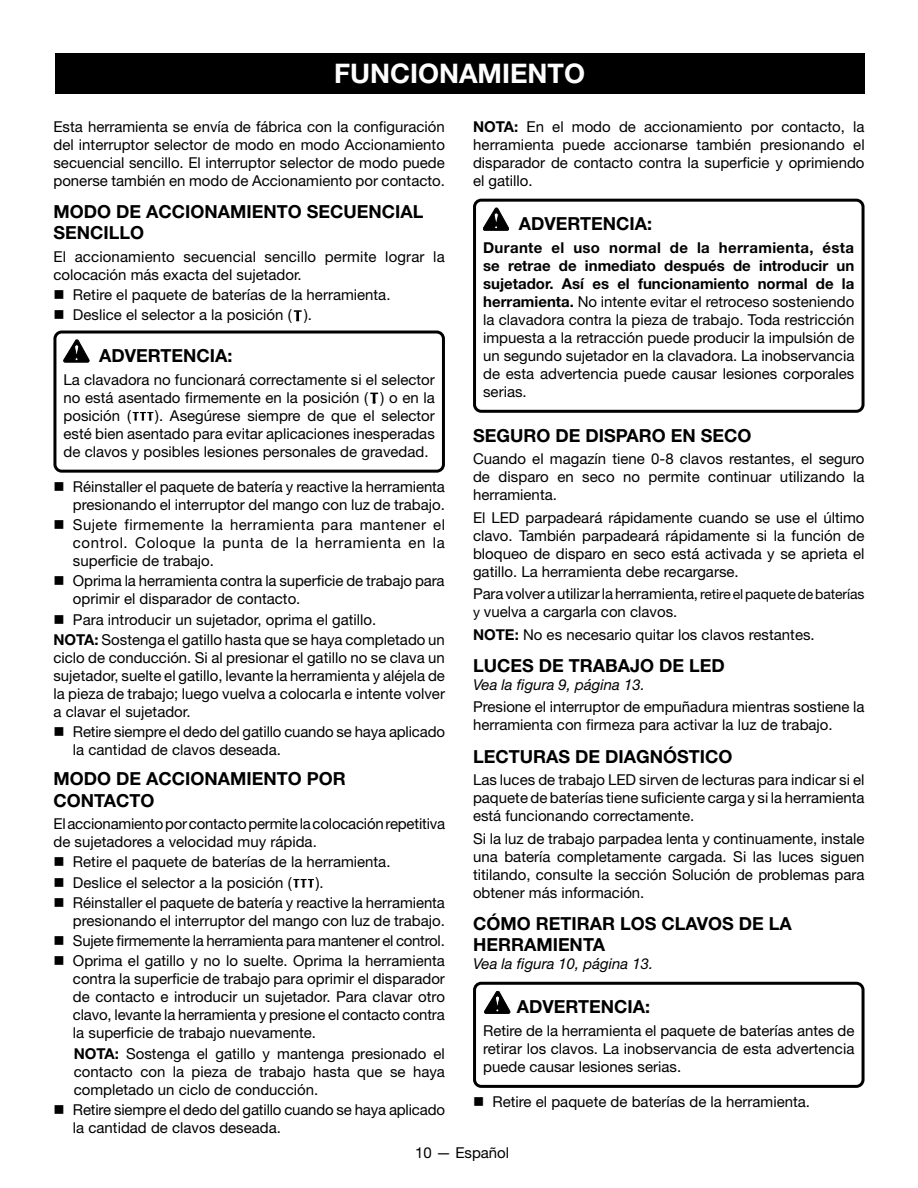
<style>
.page{position:relative;width:918px;height:1188px;background:#fff}
.page>*{position:absolute;margin:0;border:0;box-sizing:border-box;transform-origin:0 0}
.HEADING{font:700 27px "Helvetica Neue LT Std";color:#fff}
.Heading_2{font:700 18px/21.6px "Helvetica Neue LT Std";color:#000}
.Heading_2_no_space{font:700 18px/21.6px "Helvetica Neue LT Std";color:#000}
.Warning{font:700 18px "Helvetica Neue LT Std";color:#000}
.Warning_text{font:15px/18px "Helvetica Neue LT Std";color:#000;text-align:justify}
.Body_text{font:15px/18px "Helvetica Neue LT Std";color:#000;text-align:justify}
.NOTE_in_body{font:15px/18px "Helvetica Neue LT Std";color:#000;text-align:justify}
.NOTE_Indent{font:15px/18px "Helvetica Neue LT Std";color:#000;text-align:justify}
.See_figure{font:italic 15px "Helvetica Neue LT Std";color:#000}
.s1{font-weight:700}
.s2{font-size:13.95px}
</style>
<div class="page">
<div style="left:473px;top:199px;width:392px;height:214px;border:3px solid #000;border-radius:7px"></div>
<div style="left:473px;top:982px;width:392px;height:106px;border:3px solid #000;border-radius:7px"></div>
<svg style="left:483px;top:208px;width:26px;height:22px"></svg>
<svg style="left:484px;top:991px;width:26px;height:22px"></svg>
<div style="left:53px;top:331px;width:392px;height:142px;border:3px solid #000;border-radius:7px"></div>
<svg style="left:294px;top:310px;width:8px;height:12px"></svg>
<svg style="left:64px;top:340px;width:25px;height:22px"></svg>
<svg style="left:370px;top:393px;width:8px;height:11px"></svg>
<svg style="left:133px;top:412px;width:20px;height:9px"></svg>
<svg style="left:293px;top:879px;width:21px;height:9px"></svg>
<div style="left:55px;top:53px;width:810px;height:41px;background:#000"></div>
<p class="HEADING" style="left:334px;top:57px;width:252px">FUNCIONAMIENTO</p>
<p class="Body_text" style="left:53px;top:117px;width:393px">Esta herramienta se envía de fábrica con la configuración del interruptor selector de modo en modo Accionamiento secuencial sencillo. El interruptor selector de modo puede ponerse también en modo de Accionamiento por contacto.</p>
<p class="Heading_2" style="left:53px;top:200px;width:371px">MODO DE ACCIONAMIENTO SECUENCIAL<br>SENCILLO</p>
<p class="Body_text" style="left:53px;top:247px;width:393px">El accionamiento secuencial sencillo permite lograr la colocación más exacta del sujetador.</p>
<p class="Warning_text" style="left:73px;top:285px;width:319px">Retire el paquete de baterías de la herramienta.</p>
<p class="Warning_text" style="left:73px;top:306px;width:241px">Deslice el selector a la posición ( ).</p>
<p class="Warning" style="left:99px;top:345px;width:135px">ADVERTENCIA:</p>
<p class="Warning_text" style="left:64px;top:370px;width:373px">La clavadora no funcionará correctamente si el selector no está asentado firmemente en la posición ( ) o en la posición (</p>
<p class="Warning_text" style="left:64px;top:406px;width:373px;text-indent:92px">). Asegúrese siempre de que el selector esté bien asentado para evitar aplicaciones inesperadas de clavos y posibles lesiones personales de gravedad.</p>
<p class="Warning_text" style="left:73px;top:477px;width:374px">Réinstaller el paquete de batería y reactive la herramienta presionando el interruptor del mango con luz de trabajo.</p>
<p class="Warning_text" style="left:73px;top:516px;width:374px">Sujete firmemente la herramienta para mantener el control. Coloque la punta de la herramienta en la superficie de trabajo.</p>
<p class="Warning_text" style="left:73px;top:572px;width:373px">Oprima la herramienta contra la superficie de trabajo para oprimir el disparador de contacto.</p>
<p class="Warning_text" style="left:73px;top:610px;width:305px">Para introducir un sujetador, oprima el gatillo.</p>
<p class="NOTE_in_body" style="left:53px;top:630px;width:393px"><span class="s1">NOTA:</span> Sostenga el gatillo hasta que se haya completado un ciclo de conducción. Si al presionar el gatillo no se clava un sujetador, suelte el gatillo, levante la herramienta y aléjela de la pieza de trabajo; luego vuelva a colocarla e intente volver a clavar el sujetador.</p>
<p class="Warning_text" style="left:73px;top:723px;width:374px">Retire siempre el dedo del gatillo cuando se haya aplicado la cantidad de clavos deseada.</p>
<p class="Heading_2" style="left:53px;top:768px;width:294px">MODO DE ACCIONAMIENTO POR<br>CONTACTO</p>
<p class="Body_text" style="left:53px;top:815px;width:393px">El accionamiento por contacto permite la colocación repetitiva de sujetadores a velocidad muy rápida.</p>
<p class="Warning_text" style="left:73px;top:853px;width:319px">Retire el paquete de baterías de la herramienta.</p>
<p class="Warning_text" style="left:73px;top:873px;width:220px">Deslice el selector a la posición (</p>
<p class="Warning_text" style="left:316px;top:873px;width:10px">).</p>
<p class="Warning_text" style="left:73px;top:893px;width:374px">Réinstaller el paquete de batería y reactive la herramienta presionando el interruptor del mango con luz de trabajo.</p>
<p class="Warning_text" style="left:73px;top:932px;width:373px">Sujete firmemente la herramienta para mantener el control.</p>
<p class="Warning_text" style="left:73px;top:952px;width:374px">Oprima el gatillo y no lo suelte. Oprima la herramienta contra la superficie de trabajo para oprimir el disparador de contacto e introducir un sujetador. Para clavar otro clavo, levante la herramienta y presione el contacto contra la superficie de trabajo nuevamente.</p>
<p class="NOTE_Indent" style="left:74px;top:1044px;width:373px"><span class="s1">NOTA:</span> Sostenga el gatillo y mantenga presionado el contacto con la pieza de trabajo hasta que se haya completado un ciclo de conducción.</p>
<p class="Warning_text" style="left:73px;top:1100px;width:374px">Retire siempre el dedo del gatillo cuando se haya aplicado la cantidad de clavos deseada.</p>
<p class="NOTE_in_body" style="left:473px;top:118px;width:393px"><span class="s1">NOTA:</span> En el modo de accionamiento por contacto, la herramienta puede accionarse también presionando el disparador de contacto contra la superficie y oprimiendo el gatillo.</p>
<p class="Warning" style="left:519px;top:213px;width:135px">ADVERTENCIA:</p>
<p class="Warning_text" style="left:483px;top:238px;width:373px"><span class="s1">Durante el uso normal de la herramienta, ésta se retrae de inmediato después de introducir un sujetador. Así es el funcionamiento normal de la herramienta.</span> No intente evitar el retroceso sosteniendo la clavadora contra la pieza de trabajo. Toda restricción impuesta a la retracción puede producir la impulsión de un segundo sujetador en la clavadora. La inobservancia de esta advertencia puede causar lesiones corporales serias.</p>
<p class="Heading_2" style="left:473px;top:424px;width:280px">SEGURO DE DISPARO EN SECO</p>
<p class="Body_text" style="left:473px;top:450px;width:393px">Cuando el magazín tiene 0-8 clavos restantes, el seguro de disparo en seco no permite continuar utilizando la herramienta.</p>
<p class="Body_text" style="left:473px;top:508px;width:393px">El LED parpadeará rápidamente cuando se use el último clavo. También parpadeará rápidamente si la función de bloqueo de disparo en seco está activada y se aprieta el gatillo. La herramienta debe recargarse.</p>
<p class="Body_text" style="left:473px;top:585px;width:393px">Para volver a utilizar la herramienta, <span class="s2">retire el paquete de baterías y</span> vuelva a cargarla con clavos.</p>
<p class="NOTE_in_body" style="left:473px;top:625px;width:343px"><span class="s1">NOTE:</span> No es necesario quitar los clavos restantes.</p>
<p class="Heading_2_no_space" style="left:473px;top:654px;width:253px">LUCES DE TRABAJO DE LED</p>
<p class="See_figure" style="left:473px;top:675px;width:174px">Vea la figura 9, página 13.</p>
<p class="Body_text" style="left:473px;top:698px;width:393px">Presione el interruptor de empuñadura mientras sostiene la herramienta con firmeza para activar la luz de trabajo.</p>
<p class="Heading_2" style="left:473px;top:745px;width:261px">LECTURAS DE DIAGNÓSTICO</p>
<p class="Body_text" style="left:473px;top:770px;width:393px">Las luces de trabajo LED sirven de lecturas para indicar si el paquete de baterías tiene suficiente carga y si la herramienta está funcionando correctamente.</p>
<p class="Body_text" style="left:473px;top:829px;width:393px">Si la luz de trabajo parpadea lenta y continuamente, instale una batería completamente cargada. Si las luces siguen titilando, consulte la sección Solución de problemas para obtener más información.</p>
<p class="Heading_2_no_space" style="left:473px;top:912px;width:320px">CÓMO RETIRAR LOS CLAVOS DE LA<br>HERRAMIENTA</p>
<p class="See_figure" style="left:473px;top:955px;width:182px">Vea la figura 10, página 13.</p>
<p class="Warning" style="left:517px;top:996px;width:135px">ADVERTENCIA:</p>
<p class="Warning_text" style="left:483px;top:1021px;width:373px">Retire de la herramienta el paquete de baterías antes de retirar los clavos. La inobservancia de esta advertencia puede causar lesiones serias.</p>
<p class="Warning_text" style="left:493px;top:1093px;width:319px">Retire el paquete de baterías de la herramienta.</p>
<p class="Warning_text" style="left:415px;top:1144px;width:95px">10 — Español</p>
</div>
